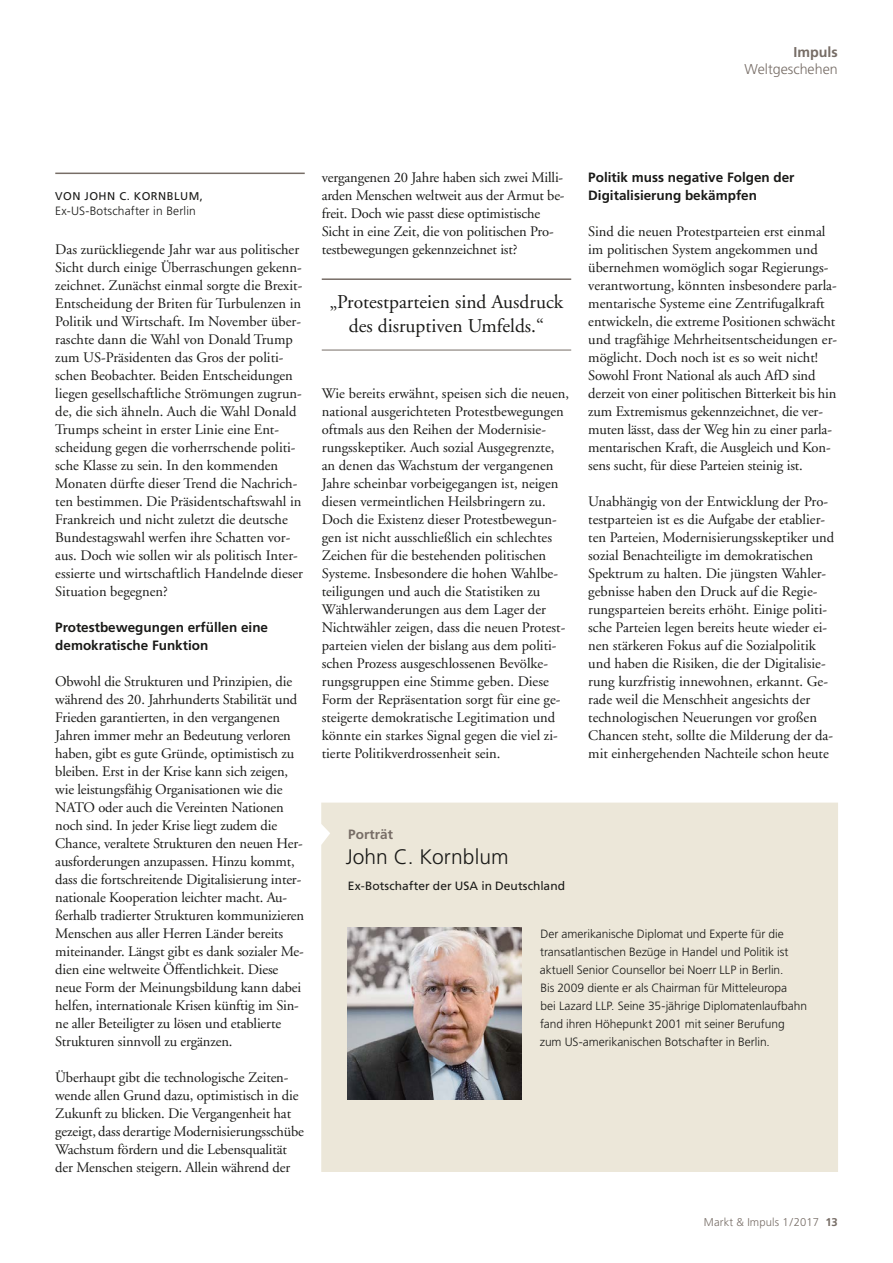
<style>
.page{position:relative;width:893px;height:1263px;background:#fff}
.page>*{position:absolute;margin:0;border:0;box-sizing:border-box;transform-origin:0 0}
.t1{font:300 21px "Deka Frutiger OTPS";color:#1a1a18}
.t2{font:19.5px/24px "Deka A Garamond OT";color:#1a1a18;text-align:center}
.t3{font:14.55px/18px "Deka A Garamond OT";color:#1a1a18}
.t4{font:300 14.25px "Deka Frutiger OTPS";color:#776d66}
.t5{font:700 14.25px "Deka Frutiger OTPS";color:#776d66}
.t6{font:700 13.5px/18px "Deka Frutiger OTPS";color:#1a1a18}
.t7{font:700 13.5px "Deka Frutiger OTPS";letter-spacing:.01em;color:#776d66}
.t8{font:300 12px/18px "Deka Frutiger OTPS";letter-spacing:-.005em;color:#1a1a18}
.t9{font:12px "Deka Frutiger OTPS";letter-spacing:.005em;color:#1a1a18}
.t10{font:300 12px "Deka Frutiger OTPS";letter-spacing:.015em;color:#1a1a18}
.t11{font:300 11.25px "Deka Frutiger OTPS";letter-spacing:.01em;color:#776d66}
.t12{font:11.25px "Deka Frutiger OTPS";letter-spacing:.04em;color:#1a1a18}
.s1{font-weight:700}
</style>
<div class="page">
<div style="left:321px;top:802px;width:517px;height:370px;background:#ece7d9"></div>
<img style="left:347px;top:927px;width:174px;height:173px">
<hr style="left:55px;top:173px;width:250px;height:1px;background:#776d66">
<hr style="left:322px;top:278px;width:249px;height:2px;background:#776d66">
<hr style="left:322px;top:350px;width:249px;height:1px;background:#776d66">
<p class="t5" style="left:793px;top:44px;width:46px">Impuls</p>
<p class="t4" style="left:744px;top:61px;width:95px">Weltgeschehen</p>
<p class="t12" style="left:55px;top:189px;width:149px">VON JOHN C. KORNBLUM,</p>
<p class="t10" style="left:55px;top:204px;width:142px">Ex-US-Botschafter in Berlin</p>
<p class="t3" style="left:55px;top:240px;width:249px">Das zurückliegende Jahr war aus politischer Sicht durch einige Überraschungen gekenn&shy;zeichnet. Zunächst einmal sorgte die Brexit-Entscheidung der Briten für Turbulenzen in Politik und Wirtschaft. Im November über&shy;raschte dann die Wahl von Donald Trump zum US-Präsidenten das Gros der politi&shy;schen Beobachter. Beiden Entscheidungen liegen gesellschaftliche Strömungen zugrun&shy;de, die sich ähneln. Auch die Wahl Donald Trumps scheint in erster Linie eine Ent&shy;scheidung gegen die vorherrschende politi&shy;sche Klasse zu sein. In den kommenden Monaten dürfte dieser Trend die Nachrich&shy;ten bestimmen. Die Präsidentschaftswahl in Frankreich und nicht zuletzt die deutsche Bundestagswahl werfen ihre Schatten vor&shy;aus. Doch wie sollen wir als politisch Inter&shy;essierte und wirtschaftlich Handelnde dieser Situation begegnen?</p>
<p class="t6" style="left:55px;top:618px;width:214px">Protestbewegungen erfüllen eine demokratische Funktion</p>
<p class="t3" style="left:55px;top:672px;width:250px">Obwohl die Strukturen und Prinzipien, die während des 20. Jahrhunderts Stabilität und Frieden garantierten, in den vergangenen Jahren immer mehr an Bedeutung verloren haben, gibt es gute Gründe, optimistisch zu bleiben. Erst in der Krise kann sich zeigen, wie leistungsfähig Organisationen wie die NATO oder auch die Vereinten Nationen noch sind. In jeder Krise liegt zudem die Chance, veraltete Strukturen den neuen Her&shy;ausforderungen anzupassen. Hinzu kommt, dass die fortschreitende Digitalisierung inter&shy;nationale Kooperation leichter macht. Au&shy;ßerhalb tradierter Strukturen kommunizieren Menschen aus aller Herren Länder bereits miteinander. Längst gibt es dank sozialer Me&shy;dien eine weltweite Öffentlichkeit. Diese neue Form der Meinungsbildung kann dabei helfen, internationale Krisen künftig im Sin&shy;ne aller Beteiligter zu lösen und etablierte Strukturen sinnvoll zu ergänzen.</p>
<p class="t3" style="left:55px;top:1068px;width:250px">Überhaupt gibt die technologische Zeiten&shy;wende allen Grund dazu, optimistisch in die Zukunft zu blicken. Die Vergangenheit hat gezeigt, dass derartige Modernisierungsschübe Wachstum fördern und die Lebensqualität der Menschen steigern. Allein während der</p>
<p class="t3" style="left:322px;top:168px;width:244px">vergangenen 20 Jahre haben sich zwei Milli&shy;arden Menschen weltweit aus der Armut be&shy;freit. Doch wie passt diese optimistische Sicht in eine Zeit, die von politischen Pro&shy;testbewegungen gekennzeichnet ist?</p>
<h2 class="t2" style="left:330px;top:290px;width:235px">„Protestparteien sind Ausdruck des disruptiven Umfelds.“</h2>
<p class="t3" style="left:322px;top:384px;width:249px">Wie bereits erwähnt, speisen sich die neuen, national ausgerichteten Protestbewegungen oftmals aus den Reihen der Modernisie&shy;rungsskeptiker. Auch sozial Ausgegrenzte, an denen das Wachstum der vergangenen Jahre scheinbar vorbeigegangen ist, neigen diesen vermeintlichen Heilsbringern zu.<br>Doch die Existenz dieser Protestbewegun&shy;gen ist nicht ausschließlich ein schlechtes Zeichen für die bestehenden politischen Systeme. Insbesondere die hohen Wahlbe&shy;teiligungen und auch die Statistiken zu Wählerwanderungen aus dem Lager der Nichtwähler zeigen, dass die neuen Protest&shy;parteien vielen der bislang aus dem politi&shy;schen Prozess ausgeschlossenen Bevölke&shy;rungsgruppen eine Stimme geben. Diese Form der Repräsentation sorgt für eine ge&shy;steigerte demokratische Legitimation und könnte ein starkes Signal gegen die viel zi&shy;tierte Politikverdrossenheit sein.</p>
<p class="t6" style="left:588px;top:168px;width:208px">Politik muss negative Folgen der<br>Digitalisierung bekämpfen</p>
<p class="t3" style="left:588px;top:222px;width:250px">Sind die neuen Protestparteien erst einmal im politischen System angekommen und übernehmen womöglich sogar Regierungs&shy;verantwortung, könnten insbesondere parla&shy;mentarische Systeme eine Zentrifugalkraft entwickeln, die extreme Positionen schwächt und tragfähige Mehrheitsentscheidungen er&shy;möglicht. Doch noch ist es so weit nicht!<br>Sowohl Front National als auch AfD sind derzeit von einer politischen Bitterkeit bis hin zum Extremismus gekennzeichnet, die ver&shy;muten lässt, dass der Weg hin zu einer parla&shy;mentarischen Kraft, die Ausgleich und Kon&shy;sens sucht, für diese Parteien steinig ist.</p>
<p class="t3" style="left:588px;top:492px;width:247px">Unabhängig von der Entwicklung der Pro&shy;testparteien ist es die Aufgabe der etablier&shy;ten Parteien, Modernisierungsskeptiker und sozial Benachteiligte im demokratischen Spektrum zu halten. Die jüngsten Wahler&shy;gebnisse haben den Druck auf die Regie&shy;rungsparteien bereits erhöht. Einige politi&shy;sche Parteien legen bereits heute wieder ei&shy;nen stärkeren Fokus auf die Sozialpolitik und haben die Risiken, die der Digitalisie&shy;rung kurzfristig innewohnen, erkannt. Ge&shy;rade weil die Menschheit angesichts der technologischen Neuerungen vor großen Chancen steht, sollte die Milderung der da&shy;mit einhergehenden Nachteile schon heute</p>
<p class="t7" style="left:348px;top:826px;width:47px">Porträt</p>
<h1 class="t1" style="left:346px;top:844px;width:164px">John C. Kornblum</h1>
<p class="t9" style="left:348px;top:879px;width:219px">Ex-Botschafter der USA in Deutschland</p>
<p class="t8" style="left:540px;top:924px;width:269px">Der amerikanische Diplomat und Experte für die transatlantischen Bezüge in Handel und Politik ist aktuell Senior Counsellor bei Noerr LLP in Berlin.<br>Bis 2009 diente er als Chairman für Mitteleuropa<br>bei Lazard LLP. Seine 35-jährige Diplomatenlaufbahn fand ihren Höhepunkt 2001 mit seiner Berufung zum US-amerikanischen Botschafter in Berlin.</p>
<p class="t11" style="left:704px;top:1215px;width:135px">Markt &amp; Impuls 1/2017 <span class="s1">13</span></p>
</div>
